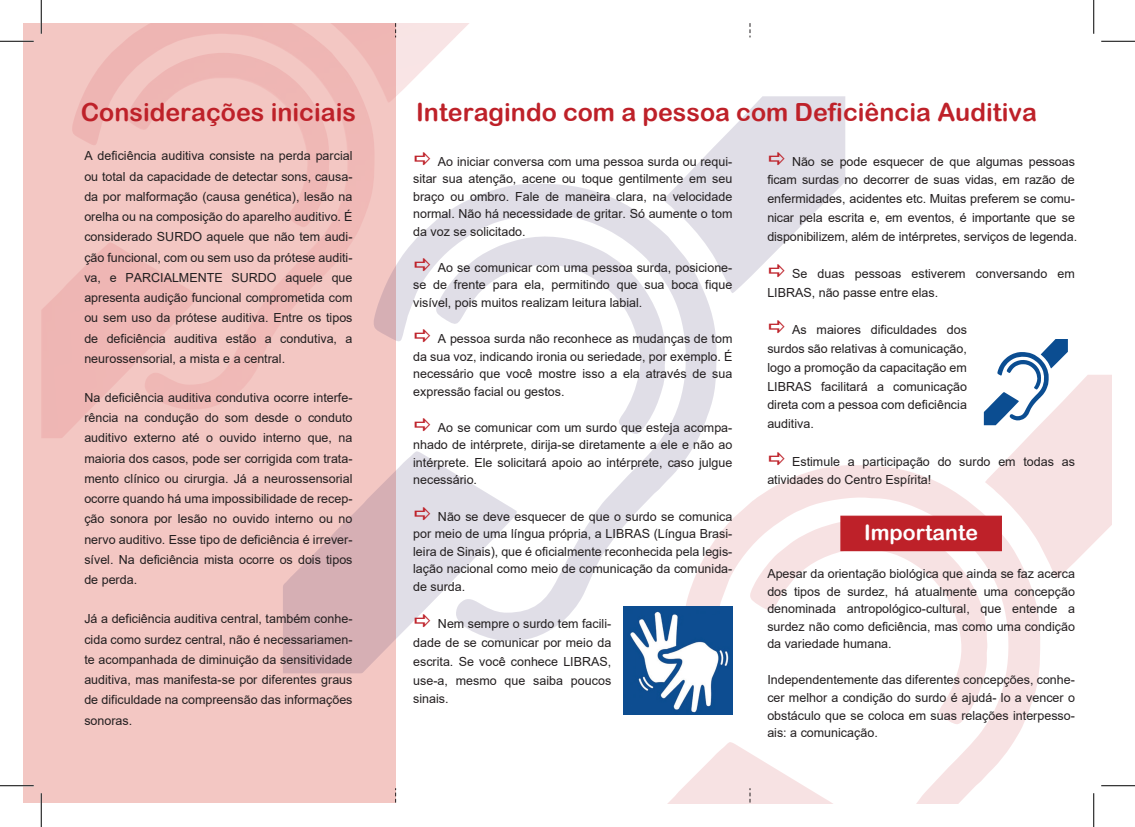
<style>
.page{position:relative;width:1135px;height:827px;background:#fff}
.page>*{position:absolute;margin:0;border:0;box-sizing:border-box;transform-origin:0 0}
.t1{font:25px "Arial Rounded MT Bold";color:#be2129}
.t2{font:21.25px "Arial Rounded MT Bold";color:#fff}
.t3{font:12.5px/20.2px "Arial";color:#231f20;text-align:justify}
</style>
<div class="page">
<div style="left:24px;top:24px;width:372px;height:779px;background:#f3c7c3"></div>
<img style="left:327px;top:24px;width:141px;height:79px">
<img style="left:127px;top:53px;width:202px;height:174px">
<svg style="left:716px;top:465px;width:324px;height:338px"></svg>
<svg style="left:750px;top:517px;width:238px;height:208px"></svg>
<svg style="left:283px;top:493px;width:111px;height:180px;fill:#d6afb4"></svg>
<svg style="left:374px;top:184px;width:342px;height:457px"></svg>
<svg style="left:436px;top:236px;width:229px;height:198px"></svg>
<div style="left:840px;top:515px;width:162px;height:36px;background:#be2129;border:1px solid #be2129"></div>
<img style="left:624px;top:606px;width:108px;height:109px">
<svg style="left:984px;top:339px;width:127px;height:239px"></svg>
<svg style="left:395px;top:24px;width:1px;height:13px"></svg>
<svg style="left:395px;top:788px;width:1px;height:15px"></svg>
<svg style="left:668px;top:740px;width:165px;height:63px"></svg>
<hr style="left:0;top:40px;width:34px;height:2px;background:#fff">
<hr style="left:40px;top:0;width:2px;height:34px;background:#fff">
<hr style="left:40px;top:793px;width:2px;height:34px;background:#fff">
<hr style="left:0;top:41px;width:34px;height:1px;background:#000">
<hr style="left:1101px;top:41px;width:34px;height:1px;background:#000">
<hr style="left:0;top:785px;width:34px;height:1px;background:#000">
<hr style="left:1101px;top:785px;width:34px;height:1px;background:#000">
<hr style="left:41px;top:0;width:1px;height:34px;background:#000">
<hr style="left:41px;top:793px;width:1px;height:34px;background:#000">
<hr style="left:1093px;top:0;width:1px;height:34px;background:#000">
<hr style="left:1093px;top:793px;width:1px;height:34px;background:#000">
<svg style="left:415px;top:258px;width:15px;height:13px"></svg>
<svg style="left:415px;top:329px;width:15px;height:13px"></svg>
<svg style="left:415px;top:418px;width:15px;height:13px"></svg>
<svg style="left:415px;top:507px;width:15px;height:12px"></svg>
<svg style="left:415px;top:614px;width:15px;height:13px"></svg>
<svg style="left:663px;top:96px;width:182px;height:197px"></svg>
<h1 class="t1" style="left:81px;top:97px;width:277px">Considerações iniciais</h1>
<h1 class="t1" style="left:416px;top:97px;width:622px">Interagindo com a pessoa com Deficiência Auditiva</h1>
<p class="t3" style="left:84px;top:146px;width:270px">A deficiência auditiva consiste na perda parcial ou total da capacidade de detectar sons, causa&shy;da por malformação (causa genética), lesão na orelha ou na composição do aparelho auditivo. É considerado SURDO aquele que não tem audi&shy;ção funcional, com ou sem uso da prótese auditi&shy;va, e PARCIALMENTE SURDO aquele que apresenta audição funcional comprometida com ou sem uso da prótese auditiva. Entre os tipos de deficiência auditiva estão a condutiva, a neurossensorial, a mista e a central.</p>
<p class="t3" style="left:84px;top:387px;width:270px">Na deficiência auditiva condutiva ocorre interfe&shy;rência na condução do som desde o conduto auditivo externo até o ouvido interno que, na maioria dos casos, pode ser corrigida com trata&shy;mento clínico ou cirurgia. Já a neurossensorial ocorre quando há uma impossibilidade de recep&shy;ção sonora por lesão no ouvido interno ou no nervo auditivo. Esse tipo de deficiência é irrever&shy;sível. Na deficiência mista ocorre os dois tipos de perda.</p>
<p class="t3" style="left:84px;top:608px;width:270px">Já a deficiência auditiva central, também conhe&shy;cida como surdez central, não é necessariamen&shy;te acompanhada de diminuição da sensitividade auditiva, mas manifesta-se por diferentes graus de dificuldade na compreensão das informações sonoras.</p>
<p class="t3" style="left:413px;top:152px;width:321px;line-height:17.5px;text-indent:25px">Ao iniciar conversa com uma pessoa surda ou requi&shy;sitar sua atenção, acene ou toque gentilmente em seu braço ou ombro. Fale de maneira clara, na velocidade normal. Não há necessidade de gritar. Só aumente o tom da voz se solicitado.</p>
<p class="t3" style="left:413px;top:258px;width:321px;line-height:17.5px;text-indent:25px">Ao se comunicar com uma pessoa surda, posicione&shy;se de frente para ela, permitindo que sua boca fique visível, pois muitos realizam leitura labial.</p>
<p class="t3" style="left:413px;top:330px;width:321px;line-height:17.5px;text-indent:25px">A pessoa surda não reconhece as mudanças de tom da sua voz, indicando ironia ou seriedade, por exemplo. É necessário que você mostre isso a ela através de sua expressão facial ou gestos.</p>
<p class="t3" style="left:413px;top:418px;width:321px;line-height:17.5px;text-indent:25px">Ao se comunicar com um surdo que esteja acompa&shy;nhado de intérprete, dirija-se diretamente a ele e não ao intérprete. Ele solicitará apoio ao intérprete, caso julgue necessário.</p>
<p class="t3" style="left:413px;top:507px;width:321px;line-height:17.5px;text-indent:25px">Não se deve esquecer de que o surdo se comunica por meio de uma língua própria, a LIBRAS (Língua Brasi&shy;leira de Sinais), que é oficialmente reconhecida pela legis&shy;lação nacional como meio de comunicação da comunida&shy;de surda.</p>
<p class="t3" style="left:413px;top:614px;width:200px;line-height:18.8px;text-indent:25px">Nem sempre o surdo tem facili&shy;dade de se comunicar por meio da escrita. Se você conhece LIBRAS, use-a, mesmo que saiba poucos sinais.</p>
<p class="t3" style="left:767px;top:152px;width:311px;line-height:18.8px;text-align:left;text-indent:25px">Não se pode esquecer de que algumas pessoas ficam surdas no decorrer de suas vidas, em razão de enfermidades, acidentes etc. Muitas preferem se comu&shy;nicar pela escrita e, em eventos, é importante que se disponibilizem, além de intérpretes, serviços de legenda.</p>
<p class="t3" style="left:767px;top:264px;width:309px;line-height:18.8px;text-indent:25px">Se duas pessoas estiverem conversando em<br>LIBRAS, não passe entre elas.</p>
<p class="t3" style="left:767px;top:320px;width:201px;line-height:18.8px;text-indent:25px">As maiores dificuldades dos surdos são relativas à comunicação, logo a promoção da capacitação em LIBRAS facilitará a comunicação direta com a pessoa com deficiência auditiva.</p>
<p class="t3" style="left:767px;top:452px;width:309px;line-height:18.8px;text-indent:25px">Estimule a participação do surdo em todas as atividades do Centro Espírita!</p>
<h2 class="t2" style="left:864px;top:520px;width:116px">Importante</h2>
<p class="t3" style="left:767px;top:565px;width:309px;line-height:17.5px">Apesar da orientação biológica que ainda se faz acerca dos tipos de surdez, há atualmente uma concepção denominada antropológico-cultural, que entende a surdez não como deficiência, mas como uma condição da variedade humana.</p>
<p class="t3" style="left:767px;top:671px;width:309px;line-height:17.5px">Independentemente das diferentes concepções, conhe&shy;cer melhor a condição do surdo é ajudá- lo a vencer o obstáculo que se coloca em suas relações interpesso&shy;ais: a comunicação.</p>
</div>
